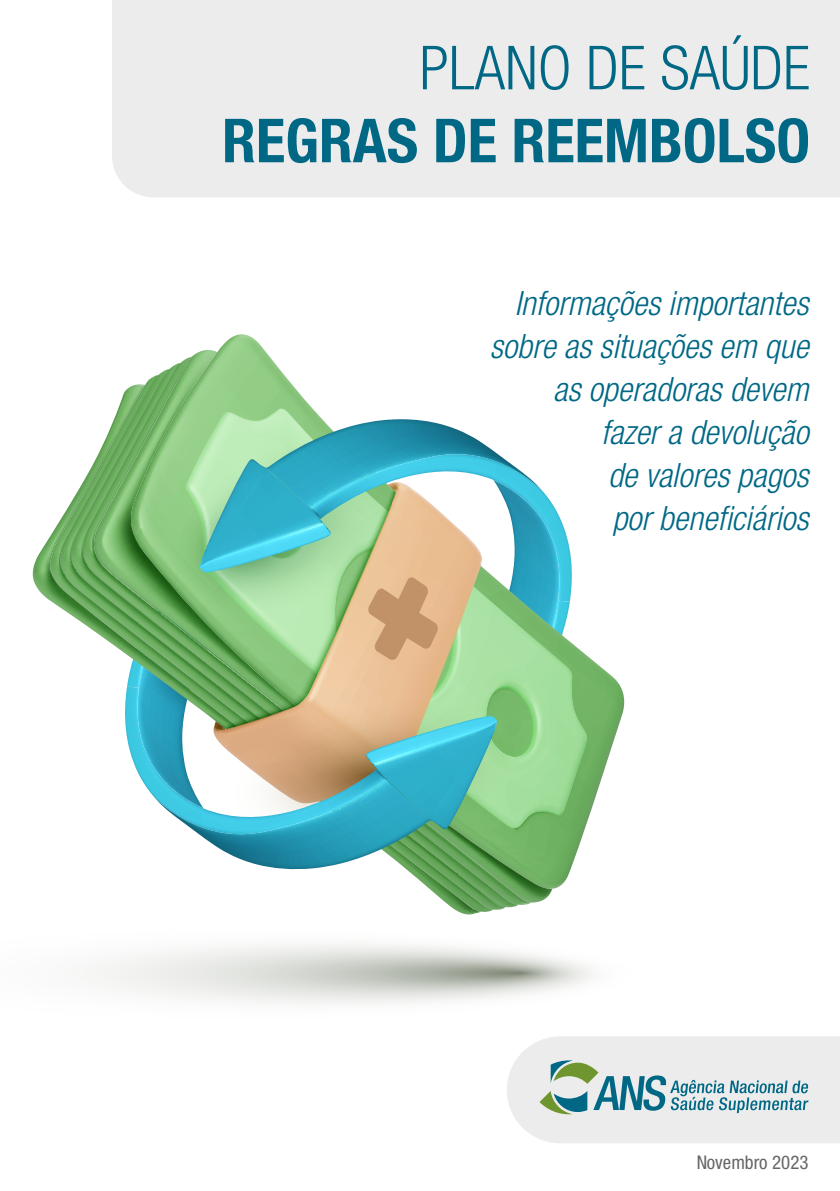
<style>
.page{position:relative;width:840px;height:1191px;background:#fff}
.page>*{position:absolute;margin:0;border:0;box-sizing:border-box;transform-origin:0 0}
.t1{font:700 condensed 60.8px/73px "Helvetica Neue LT Std";color:#006885;text-align:right}
.t2{font:italic 300 condensed 33.6px/43px "Helvetica Neue LT Std";color:#006885;text-align:right}
.t3{font:condensed 18.8px "Helvetica Neue LT Std";color:#000}
.s1{font-weight:300}
</style>
<div class="page">
<svg style="left:96px;top:945px;width:497px;height:58px"></svg>
<svg style="left:219px;top:334px;width:405px;height:555px"></svg>
<svg style="left:191px;top:350px;width:361px;height:552px"></svg>
<svg style="left:146px;top:357px;width:384px;height:555px"></svg>
<svg style="left:33px;top:384px;width:448px;height:530px"></svg>
<div style="left:112px;top:0;width:727px;height:197px;background:#ececec"></div>
<svg style="left:507px;top:1036px;width:332px;height:107px;background:#d6dfe0"></svg>
<svg style="left:124px;top:419px;width:468px;height:450px"></svg>
<p class="t1" style="left:222px;top:30px;width:589px"><span class="s1">PLANO DE SAÚDE<br></span>REGRAS DE REEMBOLSO</p>
<p class="t2" style="left:489px;top:282px;width:320px">Informações importantes sobre as situações em que as operadoras devem fazer a devolução<br>de valores pagos<br>por beneficiários</p>
<p class="t3" style="left:696px;top:1151px;width:113px">Novembro 2023</p>
</div>
